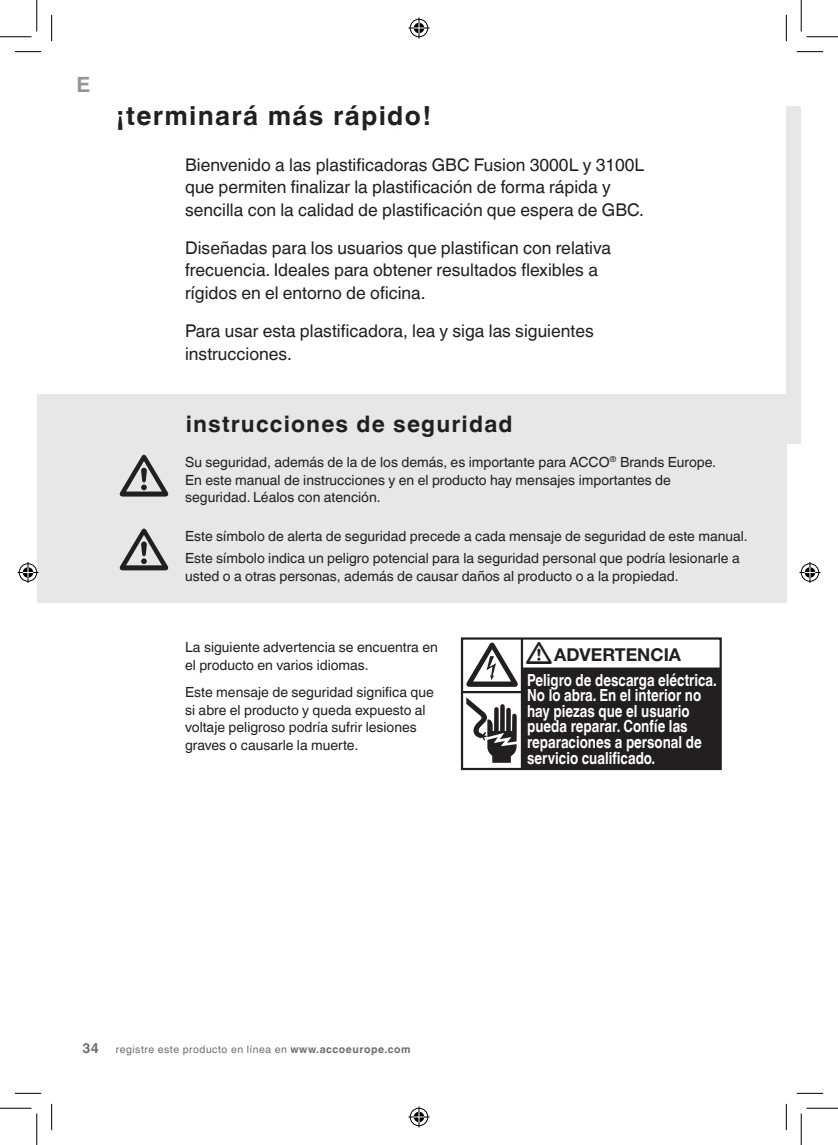
<style>
.page{position:relative;width:838px;height:1145px;background:#fff}
.page>*{position:absolute;margin:0;border:0;box-sizing:border-box;transform-origin:0 0}
.t1{font:700 26.25px "Helvetica Linotype";letter-spacing:.05em;color:#231f20}
.t2{font:700 22.75px "Helvetica Linotype";letter-spacing:.05em;color:#231f20}
.t3{font:700 21px "Helvetica Linotype";color:#939598}
.t4{font:700 17.85px "Helvetica Neue";color:#231f20}
.t5{font:17.5px/22.8px "Helvetica Linotype";color:#231f20}
.t6{font:700 16.62px/15.6px "Helvetica Linotype";color:#fff;scale:.8 1}
.t7{font:14px/17.5px "Helvetica Linotype";color:#231f20}
.t8{font:10.5px "Helvetica Linotype";letter-spacing:.05em;color:#6c6d70}
.s1{font-weight:700;font-size:14px}
.s2{font-weight:700}
</style>
<div class="page">
<div style="left:786px;top:106px;width:15px;height:338px;background:#e6e7e9"></div>
<div style="left:522px;top:668px;width:198px;height:101px;background:#231f20"></div>
<div style="left:461px;top:637px;width:260px;height:133px;border:2px solid #231f20"></div>
<svg style="left:466px;top:697px;width:51px;height:66px"></svg>
<hr style="left:521px;top:638px;width:2px;height:131px;background:#231f20">
<hr style="left:462px;top:691px;width:60px;height:2px;background:#231f20">
<hr style="left:521px;top:668px;width:199px;height:2px;background:#231f20">
<div style="left:37px;top:394px;width:749px;height:209px;background:#e6e7e9"></div>
<svg style="left:15px;top:51px;width:26px;height:1px"></svg>
<svg style="left:796px;top:51px;width:27px;height:1px"></svg>
<svg style="left:15px;top:1093px;width:26px;height:1px"></svg>
<svg style="left:796px;top:1093px;width:27px;height:1px"></svg>
<svg style="left:51px;top:15px;width:1px;height:26px"></svg>
<svg style="left:51px;top:1104px;width:1px;height:26px"></svg>
<svg style="left:786px;top:15px;width:1px;height:26px"></svg>
<svg style="left:786px;top:1104px;width:1px;height:26px"></svg>
<hr style="left:0;top:36px;width:32px;height:1px;background:#000">
<hr style="left:806px;top:36px;width:31px;height:1px;background:#000">
<hr style="left:0;top:1108px;width:32px;height:1px;background:#000">
<hr style="left:806px;top:1108px;width:31px;height:1px;background:#000">
<hr style="left:36px;top:0;width:1px;height:31px;background:#000">
<hr style="left:36px;top:1113px;width:1px;height:32px;background:#000">
<hr style="left:800px;top:0;width:1px;height:31px;background:#000">
<hr style="left:800px;top:1113px;width:1px;height:32px;background:#000">
<svg style="left:408px;top:18px;width:21px;height:21px"></svg>
<svg style="left:408px;top:1106px;width:21px;height:21px"></svg>
<svg style="left:18px;top:562px;width:21px;height:21px"></svg>
<svg style="left:799px;top:562px;width:21px;height:21px"></svg>
<h3 class="t3" style="left:76px;top:72px;width:15px">E</h3>
<h1 class="t1" style="left:116px;top:101px;width:316px">¡terminará más rápido!</h1>
<p class="t5" style="left:185px;top:153px;width:460px">Bienvenido a las plastificadoras GBC Fusion 3000L y 3100L que permiten finalizar la plastificación de forma rápida y sencilla con la calidad de plastificación que espera de GBC.</p>
<p class="t5" style="left:185px;top:236px;width:427px">Diseñadas para los usuarios que plastifican con relativa frecuencia. Ideales para obtener resultados flexibles a rígidos en el entorno de oficina.</p>
<p class="t5" style="left:185px;top:319px;width:410px">Para usar esta plastificadora, lea y siga las siguientes instrucciones.</p>
<h2 class="t2" style="left:186px;top:411px;width:328px">instrucciones de seguridad</h2>
<p class="t7" style="left:185px;top:453px;width:532px">Su seguridad, además de la de los demás, es importante para ACCO<sup>®</sup> Brands Europe.<br>En este manual de instrucciones y en el producto hay mensajes importantes de seguridad. Léalos con atención.</p>
<p class="t7" style="left:185px;top:525px;width:564px;line-height:22.4px">Este símbolo de alerta de seguridad precede a cada mensaje de seguridad de este manual.<br>Este símbolo indica un peligro potencial para la seguridad personal que podría lesionarle a</p>
<p class="t7" style="left:185px;top:567px;width:495px">usted o a otras personas, además de causar daños al producto o a la propiedad.</p>
<p class="t7" style="left:185px;top:639px;width:254px">La siguiente advertencia se encuentra en el producto en varios idiomas.</p>
<p class="t7" style="left:185px;top:684px;width:250px">Este mensaje de seguridad significa que si abre el producto y queda expuesto al voltaje peligroso podría sufrir lesiones graves o causarle la muerte.</p>
<p class="t4" style="left:554px;top:643px;width:128px">ADVERTENCIA</p>
<p class="t6" style="left:527px;top:672px;width:239px">Peligro de descarga eléctrica.<br>No lo abra. En el interior no hay piezas que el usuario pueda reparar. Confíe las reparaciones a personal de servicio cualificado.</p>
<p class="t8" style="left:83px;top:1043px;width:329px"><span class="s1">34</span> registre este producto en línea en <span class="s2">www.accoeurope.com</span></p>
</div>
